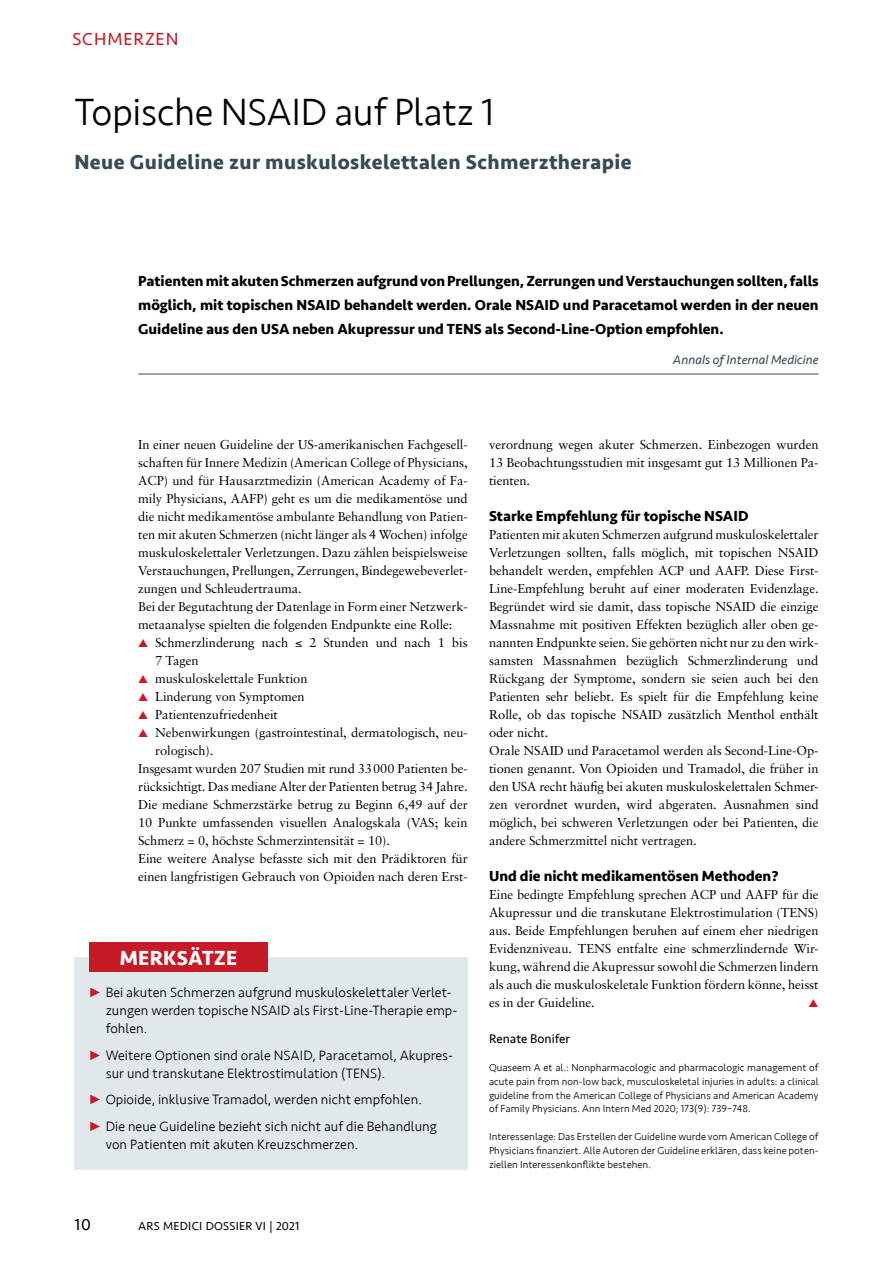
<style>
.page{position:relative;width:893px;height:1263px;background:#fff}
.page>*{position:absolute;margin:0;border:0;box-sizing:border-box;transform-origin:0 0}
.t1{font:300 39px "Seravek";letter-spacing:-.01em;color:#000}
.t2{font:700 21px "Seravek";letter-spacing:.02em;color:#374b55}
.t3{font:700 21px "Seravek";letter-spacing:.01em;color:#fff}
.t4{font:18px "Seravek";letter-spacing:.05em;color:#c61a27}
.t5{font:16.5px "Seravek";color:#000}
.t6{font:700 15px/24px "Seravek";color:#000;text-align:justify}
.t7{font:300 13.95px/18px "Seravek";letter-spacing:.005em;color:#000}
.t8{font:12.9px/18px "Sabon";letter-spacing:-.005em;color:#000}
.t9{font:italic 12.9px "Seravek";color:#374b55}
.t10{font:12.9px "Seravek";color:#000}
.t11{font:12px "Seravek";letter-spacing:.02em;color:#000}
.t12{font:300 10.5px/13.8px "Seravek";letter-spacing:.005em;color:#000;text-align:justify}
.s1{color:#c61a27}
</style>
<div class="page">
<hr style="left:138px;top:374px;width:681px;height:1px;background:#374b55">
<div style="left:74px;top:957px;width:394px;height:212px;background:#e1e8ec"></div>
<div style="left:89px;top:942px;width:179px;height:30px;background:#c61a27"></div>
<h3 class="t4" style="left:72px;top:25px;width:108px">SCHMERZEN</h3>
<h1 class="t1" style="left:74px;top:89px;width:421px">Topische NSAID auf Platz 1</h1>
<h2 class="t2" style="left:74px;top:146px;width:559px">Neue Guideline zur muskuloskelettalen Schmerztherapie</h2>
<p class="t6" style="left:138px;top:269px;width:682px">Patienten mit akuten Schmerzen aufgrund von Prellungen, Zerrungen und Verstauchungen sollten, falls möglich, mit topischen NSAID behandelt werden. Orale NSAID und Paracetamol werden in der neuen Guideline aus den USA neben Akupressur und TENS als Second-Line-Option empfohlen.</p>
<p class="t9" style="left:673px;top:350px;width:147px">Annals of Internal Medicine</p>
<p class="t8" style="left:138px;top:436px;width:331px">In einer neuen Guideline der US-amerikanischen Fachgesell&shy;schaften für Innere Medizin (American College of Physicians, ACP) und für Hausarztmedizin (American Academy of Fa&shy;mily Physicians, AAFP) geht es um die medikamentöse und die nicht medikamentöse ambulante Behandlung von Patien&shy;ten mit akuten Schmerzen (nicht länger als 4 Wochen) infolge muskuloskelettaler Verletzungen. Dazu zählen beispielsweise Verstauchungen, Prellungen, Zerrungen, Bindegewebeverlet&shy;zungen und Schleudertrauma.<br>Bei der Begutachtung der Datenlage in Form einer Netzwerk&shy;metaanalyse spielten die folgenden Endpunkte eine Rolle:</p>
<p class="t8" style="left:155px;top:634px;width:314px;text-indent:-17px"><span class="s1">▲</span> Schmerzlinderung nach ≤ 2 Stunden und nach 1 bis<br>7 Tagen</p>
<p class="t8" style="left:138px;top:670px;width:171px"><span class="s1">▲</span> muskuloskelettale Funktion</p>
<p class="t8" style="left:138px;top:688px;width:168px"><span class="s1">▲</span> Linderung von Symptomen</p>
<p class="t8" style="left:138px;top:706px;width:141px"><span class="s1">▲</span> Patientenzufriedenheit</p>
<p class="t8" style="left:138px;top:724px;width:331px"><span class="s1">▲</span> Nebenwirkungen (gastrointestinal, dermatologisch, neu-</p>
<p class="t8" style="left:155px;top:742px;width:60px">rologisch).</p>
<p class="t8" style="left:138px;top:760px;width:331px">Insgesamt wurden 207 Studien mit rund 33000 Patienten be-</p>
<p class="t8" style="left:138px;top:778px;width:331px">rücksichtigt. Das mediane Alter der Patienten betrug 34 Jahre.</p>
<p class="t8" style="left:138px;top:796px;width:331px">Die mediane Schmerzstärke betrug zu Beginn 6,49 auf der</p>
<p class="t8" style="left:138px;top:814px;width:331px">10 Punkte umfassenden visuellen Analogskala (VAS; kein</p>
<p class="t8" style="left:138px;top:832px;width:253px">Schmerz = 0, höchste Schmerzintensität = 10).</p>
<p class="t8" style="left:138px;top:850px;width:331px">Eine weitere Analyse befasste sich mit den Prädiktoren für</p>
<p class="t8" style="left:138px;top:868px;width:331px">einen langfristigen Gebrauch von Opioiden nach deren Erst-</p>
<h2 class="t3" style="left:120px;top:941px;width:119px">MERKSÄTZE</h2>
<p class="t7" style="left:106px;top:984px;width:353px">Bei akuten Schmerzen aufgrund muskuloskelettaler Verlet&shy;zungen werden topische NSAID als First-Line-Therapie emp&shy;fohlen.</p>
<p class="t7" style="left:106px;top:1046px;width:349px">Weitere Optionen sind orale NSAID, Paracetamol, Akupres&shy;sur und transkutane Elektrostimulation (TENS).</p>
<p class="t7" style="left:106px;top:1087px;width:333px;line-height:26.5px">Opioide, inklusive Tramadol, werden nicht empfohlen.<br>Die neue Guideline bezieht sich nicht auf die Behandlung</p>
<p class="t7" style="left:106px;top:1135px;width:254px">von Patienten mit akuten Kreuzschmerzen.</p>
<p class="t5" style="left:74px;top:1212px;width:18px">10</p>
<p class="t11" style="left:138px;top:1217px;width:163px">ARS MEDICI DOSSIER VI | 2021</p>
<p class="t8" style="left:489px;top:436px;width:331px;text-align:justify">verordnung wegen akuter Schmerzen. Einbezogen wurden 13 Beobachtungsstudien mit insgesamt gut 13 Millionen Pa&shy;tienten.</p>
<p class="t6" style="left:489px;top:504px;width:261px">Starke Empfehlung für topische NSAID</p>
<p class="t8" style="left:489px;top:526px;width:331px">Patienten mit akuten Schmerzen aufgrund muskuloskelettaler Verletzungen sollten, falls möglich, mit topischen NSAID behandelt werden, empfehlen ACP und AAFP. Diese First-Line-Empfehlung beruht auf einer moderaten Evidenzlage.<br>Begründet wird sie damit, dass topische NSAID die einzige Massnahme mit positiven Effekten bezüglich aller oben ge&shy;nannten Endpunkte seien. Sie gehörten nicht nur zu den wirk&shy;samsten Massnahmen bezüglich Schmerzlinderung und Rückgang der Symptome, sondern sie seien auch bei den Patienten sehr beliebt. Es spielt für die Empfehlung keine Rolle, ob das topische NSAID zusätzlich Menthol enthält oder nicht.<br>Orale NSAID und Paracetamol werden als Second-Line-Op&shy;tionen genannt. Von Opioiden und Tramadol, die früher in den USA recht häufig bei akuten muskuloskelettalen Schmer&shy;zen verordnet wurden, wird abgeraten. Ausnahmen sind möglich, bei schweren Verletzungen oder bei Patienten, die andere Schmerzmittel nicht vertragen.</p>
<p class="t6" style="left:489px;top:864px;width:291px">Und die nicht medikamentösen Methoden?</p>
<p class="t8" style="left:489px;top:886px;width:331px;text-align:justify">Eine bedingte Empfehlung sprechen ACP und AAFP für die Akupressur und die transkutane Elektrostimulation (TENS) aus. Beide Empfehlungen beruhen auf einem eher niedrigen Evidenzniveau. TENS entfalte eine schmerzlindernde Wir&shy;kung, während die Akupressur sowohl die Schmerzen lindern als auch die muskuloskeletale Funktion fördern könne, heisst es in der Guideline.</p>
<p class="t10" style="left:489px;top:1029px;width:83px">Renate Bonifer</p>
<p class="t12" style="left:489px;top:1061px;width:331px">Quaseem A et al.: Nonpharmacologic and pharmacologic management of acute pain from non-low back, musculoskeletal injuries in adults: a clinical guideline from the American College of Physicians and American Academy of Family Physicians. Ann Intern Med 2020; 173(9): 739–748.</p>
<p class="t12" style="left:489px;top:1130px;width:331px">Interessenlage: Das Erstellen der Guideline wurde vom American College of Physicians finanziert. Alle Autoren der Guideline erklären, dass keine poten&shy;ziellen Interessenkonflikte bestehen.</p>
</div>
